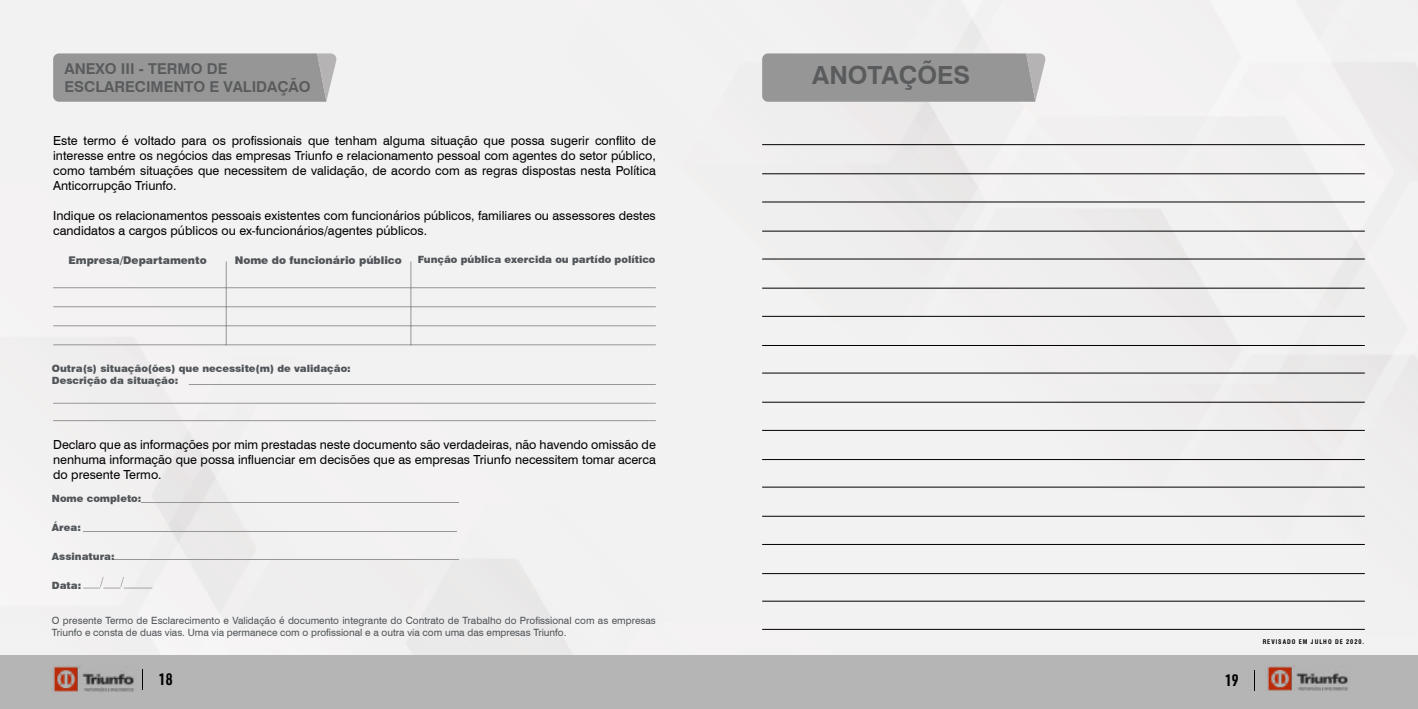
<style>
.page{position:relative;width:1418px;height:709px;background:#fff}
.page>*{position:absolute;margin:0;border:0;box-sizing:border-box;transform-origin:0 0}
.t1{font:700 25px "Swiss 721 BT";color:#595b5d}
.t2{font:700 16.25px "URWDIN Cond";color:#000}
.t3{font:700 15px/18px "Swiss 721 BT";color:#595b5d}
.t4{font:12.5px/15px "Swiss 721 BT";color:#000;text-align:justify}
.t5{font:900 10.62px "Swiss 721 BT";color:#515559}
.t6{font:10px/12px "Swiss 721 BT";color:#515559}
.t7{font:900 10px/12px "Swiss 721 BT";color:#515559}
.t8{font:700 condensed 6.25px "Swiss 721 BT";letter-spacing:.15em;color:#000}
</style>
<div class="page">
<div style="left:0;top:0;width:1417px;height:656px;background:#f2f2f2"></div>
<div style="left:0;top:656px;width:1417px;height:53px;background:#b5b5b5"></div>
<svg style="left:142px;top:669px;width:1px;height:20px"></svg>
<svg style="left:1254px;top:670px;width:1px;height:21px"></svg>
<img style="left:53px;top:666px;width:81px;height:25px">
<img style="left:1267px;top:666px;width:81px;height:25px">
<hr style="left:762px;top:144px;width:602px;height:1px;background:#000">
<hr style="left:762px;top:259px;width:602px;height:1px;background:#000">
<hr style="left:762px;top:373px;width:602px;height:1px;background:#000">
<hr style="left:762px;top:487px;width:602px;height:1px;background:#000">
<hr style="left:762px;top:202px;width:602px;height:1px;background:#000">
<hr style="left:762px;top:316px;width:602px;height:1px;background:#000">
<hr style="left:762px;top:430px;width:602px;height:1px;background:#000">
<hr style="left:762px;top:544px;width:602px;height:1px;background:#000">
<hr style="left:762px;top:601px;width:602px;height:1px;background:#000">
<hr style="left:762px;top:173px;width:602px;height:1px;background:#000">
<hr style="left:762px;top:288px;width:602px;height:1px;background:#000">
<hr style="left:762px;top:402px;width:602px;height:1px;background:#000">
<hr style="left:762px;top:516px;width:602px;height:1px;background:#000">
<hr style="left:762px;top:231px;width:602px;height:1px;background:#000">
<hr style="left:762px;top:345px;width:602px;height:1px;background:#000">
<hr style="left:762px;top:459px;width:602px;height:1px;background:#000">
<hr style="left:762px;top:573px;width:602px;height:1px;background:#000">
<hr style="left:762px;top:629px;width:602px;height:1px;background:#000">
<hr style="left:53px;top:287px;width:603px;height:1px;background:#969696">
<hr style="left:53px;top:306px;width:603px;height:1px;background:#969696">
<hr style="left:53px;top:325px;width:603px;height:1px;background:#969696">
<hr style="left:53px;top:344px;width:603px;height:1px;background:#969696">
<hr style="left:189px;top:384px;width:467px;height:1px;background:#969696">
<hr style="left:53px;top:403px;width:603px;height:1px;background:#969696">
<hr style="left:53px;top:420px;width:603px;height:1px;background:#969696">
<hr style="left:226px;top:261px;width:1px;height:84px;background:#969696">
<hr style="left:410px;top:261px;width:1px;height:84px;background:#969696">
<svg style="left:141px;top:502px;width:318px;height:1px"></svg>
<svg style="left:83px;top:530px;width:374px;height:1px"></svg>
<svg style="left:113px;top:559px;width:345px;height:1px"></svg>
<svg style="left:83px;top:577px;width:69px;height:11px"></svg>
<svg style="left:762px;top:53px;width:284px;height:49px;background:#9a9a9a"></svg>
<svg style="left:53px;top:53px;width:284px;height:49px;background:#9a9a9a"></svg>
<p class="t3" style="left:64px;top:60px;width:248px">ANEXO III - TERMO DE<br>ESCLARECIMENTO E VALIDAÇÃO</p>
<p class="t4" style="left:53px;top:133px;width:604px">Este termo é voltado para os profissionais que tenham alguma situação que possa sugerir conflito de interesse entre os negócios das empresas Triunfo e relacionamento pessoal com agentes do setor público, como também situações que necessitem de validação, de acordo com as regras dispostas nesta Política Anticorrupção Triunfo.</p>
<p class="t4" style="left:53px;top:208px;width:604px">Indique os relacionamentos pessoais existentes com funcionários públicos, familiares ou assessores destes candidatos a cargos públicos ou ex-funcionários/agentes públicos.</p>
<p class="t5" style="left:68px;top:254px;width:140px">Empresa/Departamento</p>
<p class="t5" style="left:235px;top:254px;width:169px">Nome do funcionário público</p>
<p class="t7" style="left:418px;top:253px;width:239px">Função pública exercida ou partído político</p>
<h1 class="t1" style="left:812px;top:60px;width:159px">ANOTAÇÕES</h1>
<p class="t7" style="left:52px;top:362px;width:300px">Outra(s) situação(ões) que necessite(m) de validação:<br>Descrição da situação:</p>
<p class="t4" style="left:53px;top:436px;width:604px">Declaro que as informações por mim prestadas neste documento são verdadeiras, não havendo omissão de nenhuma informação que possa influenciar em decisões que as empresas Triunfo necessitem tomar acerca do presente Termo.</p>
<p class="t7" style="left:52px;top:492px;width:91px">Nome completo:</p>
<p class="t7" style="left:52px;top:521px;width:30px">Área:</p>
<p class="t7" style="left:52px;top:550px;width:64px">Assinatura:</p>
<p class="t7" style="left:52px;top:579px;width:31px">Data:</p>
<p class="t6" style="left:52px;top:614px;width:605px">O presente Termo de Esclarecimento e Validação é documento integrante do Contrato de Trabalho do Profissional com as empresas<br>Triunfo e consta de duas vias. Uma via permanece com o profissional e a outra via com uma das empresas Triunfo.</p>
<h2 class="t2" style="left:159px;top:668px;width:15px">18</h2>
<h2 class="t2" style="left:1225px;top:669px;width:15px">19</h2>
<p class="t8" style="left:1262px;top:638px;width:103px">REVISADO EM JULHO DE 2020.</p>
</div>
